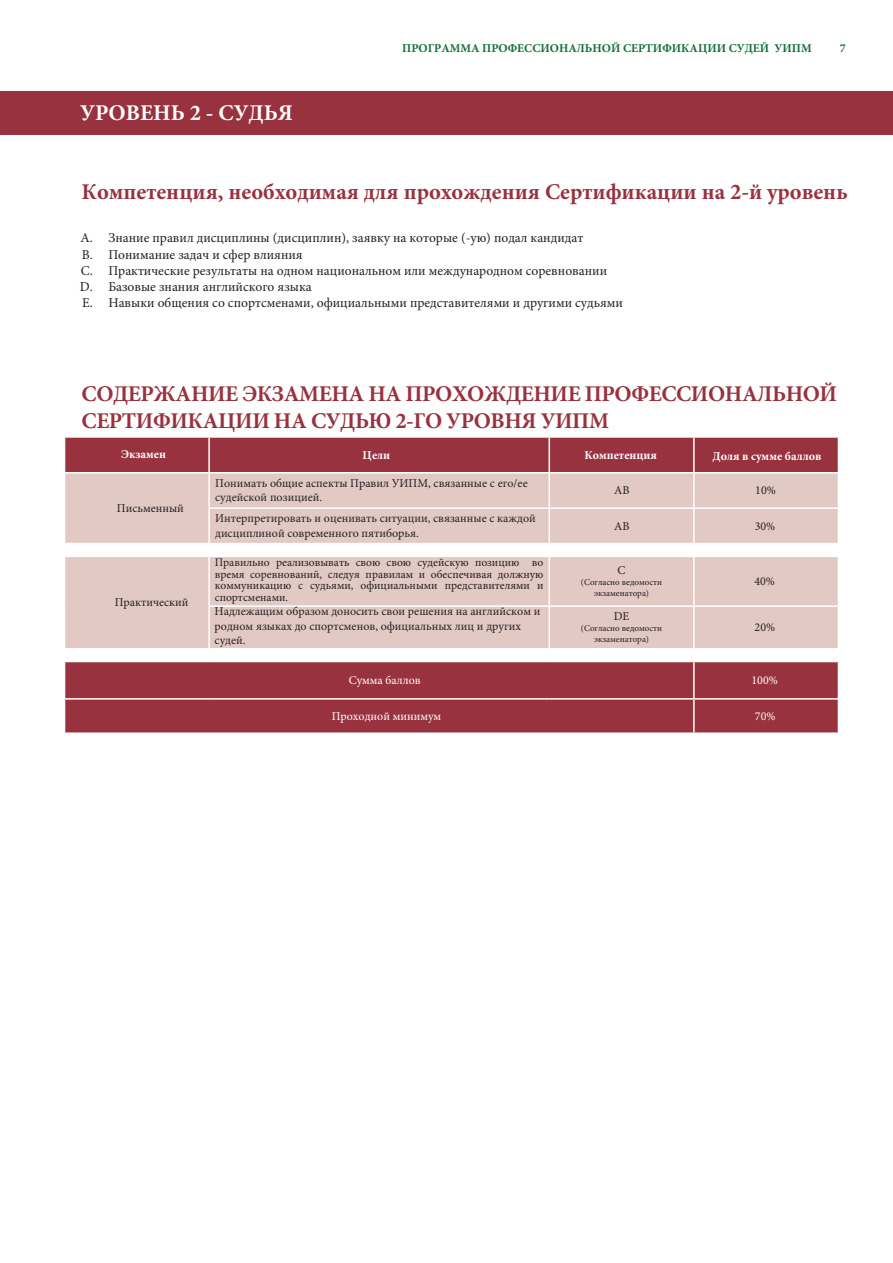
<style>
.page{position:relative;width:893px;height:1263px;background:#fff}
.page>*{position:absolute;margin:0;border:0;box-sizing:border-box;transform-origin:0 0}
.t1{font:700 22.5px/27px "Minion Pro";letter-spacing:-.02em;color:#99323f}
.t2{font:700 22.5px "Minion Pro";color:#99323f}
.t3{font:700 22.5px "Minion Pro";color:#fff}
.t4{font:13.5px/16.2px "Minion Pro";color:#231f20}
.t5{font:12px/14.4px "Minion Pro";color:#231f20}
.t6{font:700 12px "Minion Pro";color:#116f39}
.t7{font:700 12px "Minion Pro";color:#fff}
.t8{font:12px "Minion Pro";color:#fff}
.t9{font:11.55px/11.6px "Minion Pro";color:#231f20;text-align:justify}
.t10{font:9px/10.8px "Minion Pro";color:#231f20;text-align:center}
</style>
<div class="page">
<div style="left:0;top:91px;width:893px;height:44px;background:#99323f"></div>
<svg style="left:65px;top:438px;width:773px;height:294px;background:#a44853"></svg>
<svg style="left:65px;top:473px;width:773px;height:175px;background:#e5cdc8"></svg>
<hr style="left:208px;top:438px;width:2px;height:34px;background:#fff">
<hr style="left:549px;top:438px;width:1px;height:34px;background:#fff">
<hr style="left:693px;top:438px;width:2px;height:34px;background:#fff">
<hr style="left:64px;top:472px;width:145px;height:1px;background:#fff">
<hr style="left:209px;top:472px;width:340px;height:1px;background:#fff">
<hr style="left:208px;top:473px;width:2px;height:34px;background:#fff">
<hr style="left:549px;top:472px;width:145px;height:1px;background:#fff">
<hr style="left:549px;top:473px;width:1px;height:34px;background:#fff">
<hr style="left:694px;top:472px;width:145px;height:1px;background:#fff">
<hr style="left:693px;top:473px;width:2px;height:34px;background:#fff">
<hr style="left:208px;top:507px;width:341px;height:2px;background:#fff">
<hr style="left:208px;top:509px;width:2px;height:34px;background:#fff">
<hr style="left:549px;top:507px;width:145px;height:2px;background:#fff">
<hr style="left:549px;top:509px;width:1px;height:34px;background:#fff">
<hr style="left:694px;top:507px;width:145px;height:2px;background:#fff">
<hr style="left:693px;top:509px;width:2px;height:34px;background:#fff">
<hr style="left:64px;top:543px;width:145px;height:1px;background:#fff">
<hr style="left:209px;top:543px;width:340px;height:1px;background:#fff">
<hr style="left:549px;top:543px;width:145px;height:1px;background:#fff">
<hr style="left:694px;top:543px;width:145px;height:1px;background:#fff">
<hr style="left:64px;top:556px;width:145px;height:1px;background:#fff">
<hr style="left:209px;top:556px;width:340px;height:1px;background:#fff">
<hr style="left:208px;top:557px;width:2px;height:48px;background:#fff">
<hr style="left:549px;top:556px;width:145px;height:1px;background:#fff">
<hr style="left:549px;top:557px;width:1px;height:48px;background:#fff">
<hr style="left:694px;top:556px;width:145px;height:1px;background:#fff">
<hr style="left:693px;top:557px;width:2px;height:48px;background:#fff">
<hr style="left:208px;top:605px;width:341px;height:2px;background:#fff">
<hr style="left:208px;top:607px;width:2px;height:41px;background:#fff">
<hr style="left:549px;top:605px;width:145px;height:2px;background:#fff">
<hr style="left:549px;top:607px;width:1px;height:41px;background:#fff">
<hr style="left:694px;top:605px;width:145px;height:2px;background:#fff">
<hr style="left:693px;top:607px;width:2px;height:41px;background:#fff">
<hr style="left:64px;top:648px;width:145px;height:1px;background:#fff">
<hr style="left:209px;top:648px;width:340px;height:1px;background:#fff">
<hr style="left:549px;top:648px;width:145px;height:1px;background:#fff">
<hr style="left:694px;top:648px;width:145px;height:1px;background:#fff">
<hr style="left:64px;top:661px;width:145px;height:1px;background:#fff">
<hr style="left:209px;top:661px;width:340px;height:1px;background:#fff">
<hr style="left:549px;top:661px;width:145px;height:1px;background:#fff">
<hr style="left:694px;top:661px;width:145px;height:1px;background:#fff">
<hr style="left:693px;top:662px;width:2px;height:36px;background:#fff">
<hr style="left:64px;top:698px;width:145px;height:2px;background:#fff">
<hr style="left:209px;top:698px;width:340px;height:2px;background:#fff">
<hr style="left:549px;top:698px;width:145px;height:2px;background:#fff">
<hr style="left:694px;top:698px;width:145px;height:2px;background:#fff">
<hr style="left:693px;top:700px;width:2px;height:32px;background:#fff">
<h1 class="t3" style="left:80px;top:97px;width:214px">УРОВЕНЬ 2 - СУДЬЯ</h1>
<p class="t6" style="left:402px;top:40px;width:411px">ПРОГРАММА ПРОФЕССИОНАЛЬНОЙ СЕРТИФИКАЦИИ СУДЕЙ УИПМ</p>
<p class="t6" style="left:840px;top:40px;width:7px">7</p>
<h1 class="t2" style="left:82px;top:176px;width:767px">Компетенция, необходимая для прохождения Сертификации на 2-й уровень</h1>
<p class="t4" style="left:80px;top:230px;width:544px">A. Знание правил дисциплины (дисциплин), заявку на которые (-ую) подал кандидат<br>B. Понимание задач и сфер влияния<br>C. Практические результаты на одном национальном или международном соревновании<br>D. Базовые знания английского языка<br>E. Навыки общения со спортсменами, официальными представителями и другими судьями</p>
<h1 class="t1" style="left:82px;top:380px;width:757px">СОДЕРЖАНИЕ ЭКЗАМЕНА НА ПРОХОЖДЕНИЕ ПРОФЕССИОНАЛЬНОЙ<br>СЕРТИФИКАЦИИ НА СУДЬЮ 2-ГО УРОВНЯ УИПМ</h1>
<p class="t7" style="left:121px;top:446px;width:47px">Экзамен</p>
<p class="t7" style="left:363px;top:446px;width:29px">Цели</p>
<p class="t7" style="left:584px;top:446px;width:74px">Компетенция</p>
<p class="t7" style="left:712px;top:448px;width:110px">Доля в сумме баллов</p>
<p class="t5" style="left:117px;top:501px;width:69px">Письменный</p>
<p class="t5" style="left:115px;top:595px;width:75px">Практический</p>
<p class="t5" style="left:215px;top:476px;width:314px">Понимать общие аспекты Правил УИПМ, связанные с его/ее судейской позицией.</p>
<p class="t5" style="left:614px;top:483px;width:17px">AB</p>
<p class="t5" style="left:755px;top:483px;width:22px">10%</p>
<p class="t5" style="left:215px;top:511px;width:322px">Интерпретировать и оценивать ситуации, связанные с каждой дисциплиной современного пятиборья.</p>
<p class="t5" style="left:614px;top:519px;width:17px">AB</p>
<p class="t5" style="left:755px;top:519px;width:22px">30%</p>
<p class="t9" style="left:215px;top:557px;width:330px">Правильно реализовывать свою свою судейскую позицию во время соревнований, следуя правилам и обеспечивая должную коммуникацию с судьями, официальными представителями и спортсменами.</p>
<p class="t5" style="left:618px;top:563px;width:9px">C</p>
<p class="t10" style="left:581px;top:577px;width:83px">(Согласно ведомости экзаменатора)</p>
<p class="t5" style="left:754px;top:574px;width:22px">40%</p>
<p class="t5" style="left:215px;top:604px;width:327px">Надлежащим образом доносить свои решения на английском и родном языках до спортсменов, официальных лиц и других судей.</p>
<p class="t5" style="left:614px;top:609px;width:17px">DE</p>
<p class="t10" style="left:581px;top:623px;width:83px">(Согласно ведомости экзаменатора)</p>
<p class="t5" style="left:755px;top:620px;width:22px">20%</p>
<p class="t8" style="left:349px;top:672px;width:73px">Сумма баллов</p>
<p class="t8" style="left:751px;top:672px;width:28px">100%</p>
<p class="t8" style="left:332px;top:708px;width:111px">Проходной минимум</p>
<p class="t8" style="left:755px;top:708px;width:22px">70%</p>
</div>
